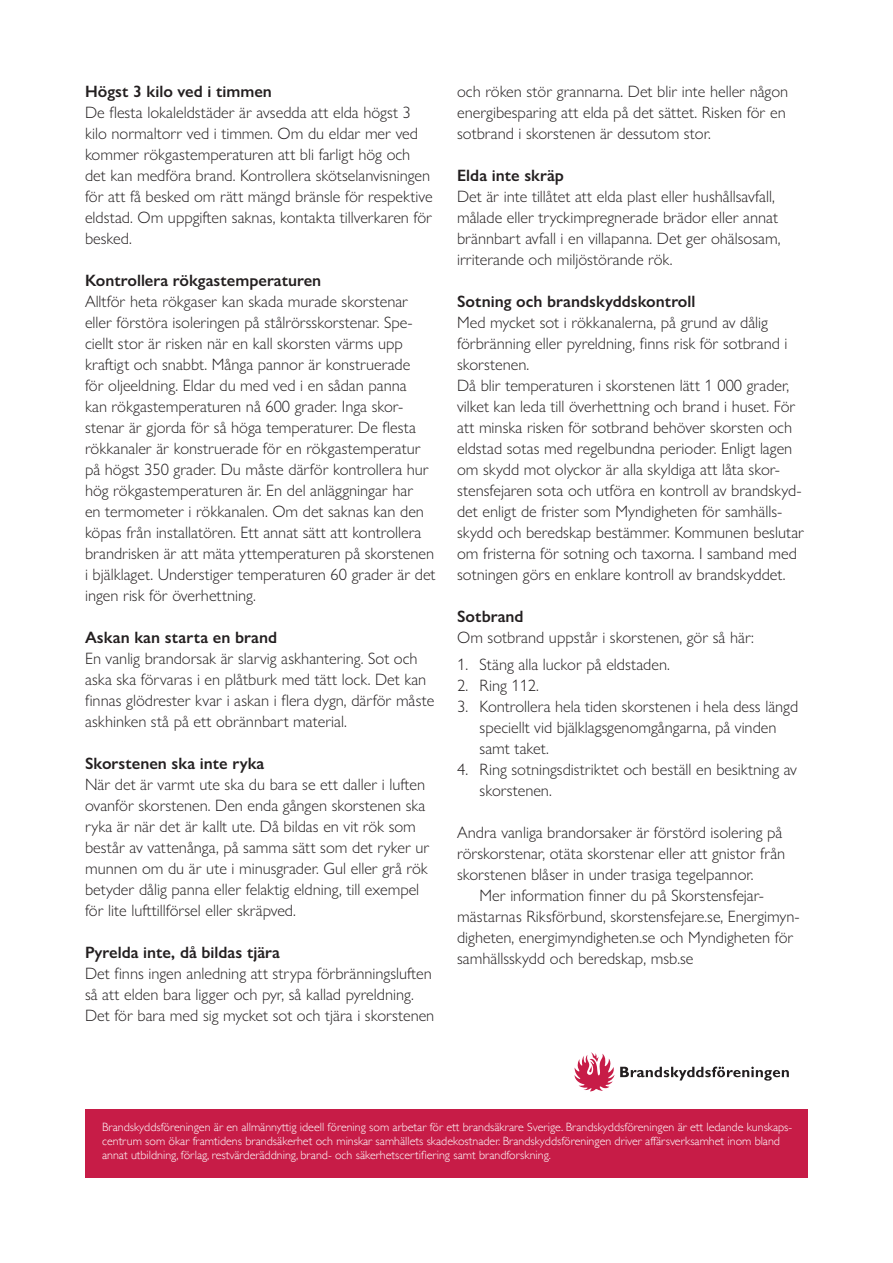
<style>
.page{position:relative;width:893px;height:1263px;background:#fff}
.page>*{position:absolute;margin:0;border:0;box-sizing:border-box;transform-origin:0 0}
.t1{font:300 16.5px/21px "Gill Sans Nova";color:#231f20}
.t2{font:600 16.5px "Gill Sans Nova";color:#231f20}
.t3{font:300 12px/14.2px "Gill Sans";color:#fff}
</style>
<div class="page">
<div style="left:85px;top:1109px;width:723px;height:69px;background:#c71c47"></div>
<svg style="left:620px;top:1066px;width:169px;height:15px"></svg>
<svg style="left:575px;top:1052px;width:39px;height:39px"></svg>
<p class="t2" style="left:85px;top:81px;width:188px">Högst 3 kilo ved i timmen</p>
<p class="t1" style="left:85px;top:102px;width:349px">De flesta lokaleldstäder är avsedda att elda högst 3 kilo normaltorr ved i timmen. Om du eldar mer ved kommer rökgastemperaturen att bli farligt hög och det kan medföra brand. Kontrollera skötselanvisningen för att få besked om rätt mängd bränsle för respektive eldstad. Om uppgiften saknas, kontakta tillverkaren för besked.</p>
<p class="t2" style="left:85px;top:270px;width:238px">Kontrollera rökgastemperaturen</p>
<p class="t1" style="left:85px;top:291px;width:352px">Alltför heta rökgaser kan skada murade skorstenar eller förstöra isoleringen på stålrörsskorstenar. Spe&shy;ciellt stor är risken när en kall skorsten värms upp kraftigt och snabbt. Många pannor är konstruerade<br>för oljeeldning. Eldar du med ved i en sådan panna<br>kan rökgastemperaturen nå 600 grader. Inga skor&shy;stenar är gjorda för så höga temperaturer. De flesta rökkanaler är konstruerade för en rökgastemperatur på högst 350 grader. Du måste därför kontrollera hur hög rökgastemperaturen är. En del anläggningar har<br>en termometer i rökkanalen. Om det saknas kan den köpas från installatören. Ett annat sätt att kontrollera brandrisken är att mäta yttemperaturen på skorstenen i bjälklaget. Understiger temperaturen 60 grader är det ingen risk för överhettning.</p>
<p class="t2" style="left:85px;top:627px;width:194px">Askan kan starta en brand</p>
<p class="t1" style="left:85px;top:648px;width:351px">En vanlig brandorsak är slarvig askhantering. Sot och aska ska förvaras i en plåtburk med tätt lock. Det kan finnas glödrester kvar i askan i flera dygn, därför måste askhinken stå på ett obrännbart material.</p>
<p class="t2" style="left:85px;top:753px;width:181px">Skorstenen ska inte ryka</p>
<p class="t1" style="left:85px;top:774px;width:346px">När det är varmt ute ska du bara se ett daller i luften ovanför skorstenen. Den enda gången skorstenen ska ryka är när det är kallt ute. Då bildas en vit rök som består av vattenånga, på samma sätt som det ryker ur munnen om du är ute i minusgrader. Gul eller grå rök betyder dålig panna eller felaktig eldning, till exempel för lite lufttillförsel eller skräpved.</p>
<p class="t2" style="left:85px;top:942px;width:196px">Pyrelda inte, då bildas tjära</p>
<p class="t1" style="left:85px;top:963px;width:351px">Det finns ingen anledning att strypa förbränningsluften så att elden bara ligger och pyr, så kallad pyreldning.<br>Det för bara med sig mycket sot och tjära i skorstenen</p>
<p class="t1" style="left:457px;top:81px;width:333px">och röken stör grannarna. Det blir inte heller någon energibesparing att elda på det sättet. Risken för en sotbrand i skorstenen är dessutom stor.</p>
<p class="t2" style="left:457px;top:165px;width:108px">Elda inte skräp</p>
<p class="t1" style="left:457px;top:186px;width:325px">Det är inte tillåtet att elda plast eller hushållsavfall, målade eller tryckimpregnerade brädor eller annat brännbart avfall i en villapanna. Det ger ohälsosam, irriterande och miljöstörande rök.</p>
<p class="t2" style="left:457px;top:291px;width:240px">Sotning och brandskyddskontroll</p>
<p class="t1" style="left:457px;top:312px;width:348px">Med mycket sot i rökkanalerna, på grund av dålig förbränning eller pyreldning, finns risk för sotbrand i skorstenen.<br>Då blir temperaturen i skorstenen lätt 1 000 grader, vilket kan leda till överhettning och brand i huset. För att minska risken för sotbrand behöver skorsten och eldstad sotas med regelbundna perioder. Enligt lagen om skydd mot olyckor är alla skyldiga att låta skor&shy;stensfejaren sota och utföra en kontroll av brandskyd&shy;det enligt de frister som Myndigheten för samhälls&shy;skydd och beredskap bestämmer. Kommunen beslutar om fristerna för sotning och taxorna. I samband med sotningen görs en enklare kontroll av brandskyddet.</p>
<p class="t2" style="left:457px;top:607px;width:68px">Sotbrand</p>
<p class="t1" style="left:457px;top:627px;width:298px">Om sotbrand uppstår i skorstenen, gör så här:</p>
<p class="t1" style="left:457px;top:654px;width:214px">1. Stäng alla luckor på eldstaden.</p>
<p class="t1" style="left:457px;top:675px;width:83px">2. Ring 112.</p>
<p class="t1" style="left:480px;top:696px;width:320px;text-indent:-23px">3. Kontrollera hela tiden skorstenen i hela dess längd speciellt vid bjälklagsgenomgångarna, på vinden samt taket.</p>
<p class="t1" style="left:480px;top:759px;width:319px;text-indent:-23px">4. Ring sotningsdistriktet och beställ en besiktning av skorstenen.</p>
<p class="t1" style="left:457px;top:822px;width:330px">Andra vanliga brandorsaker är förstörd isolering på rörskorstenar, otäta skorstenar eller att gnistor från skorstenen blåser in under trasiga tegelpannor.</p>
<p class="t1" style="left:457px;top:885px;width:344px;text-indent:23px">Mer information finner du på Skorstensfejar&shy;mästarnas Riksförbund, skorstensfejare.se, Energimyn&shy;digheten, energimyndigheten.se och Myndigheten för samhällsskydd och beredskap, msb.se</p>
<p class="t3" style="left:102px;top:1119px;width:692px">Brandskyddsföreningen är en allmännyttig ideell förening som arbetar för ett brandsäkrare Sverige. Brandskyddsföreningen är ett ledande kunskaps&shy;centrum som ökar framtidens brandsäkerhet och minskar samhällets skadekostnader. Brandskyddsföreningen driver affärsverksamhet inom bland annat utbildning, förlag, restvärderäddning, brand- och säkerhetscertifiering samt brandforskning.</p>
</div>
